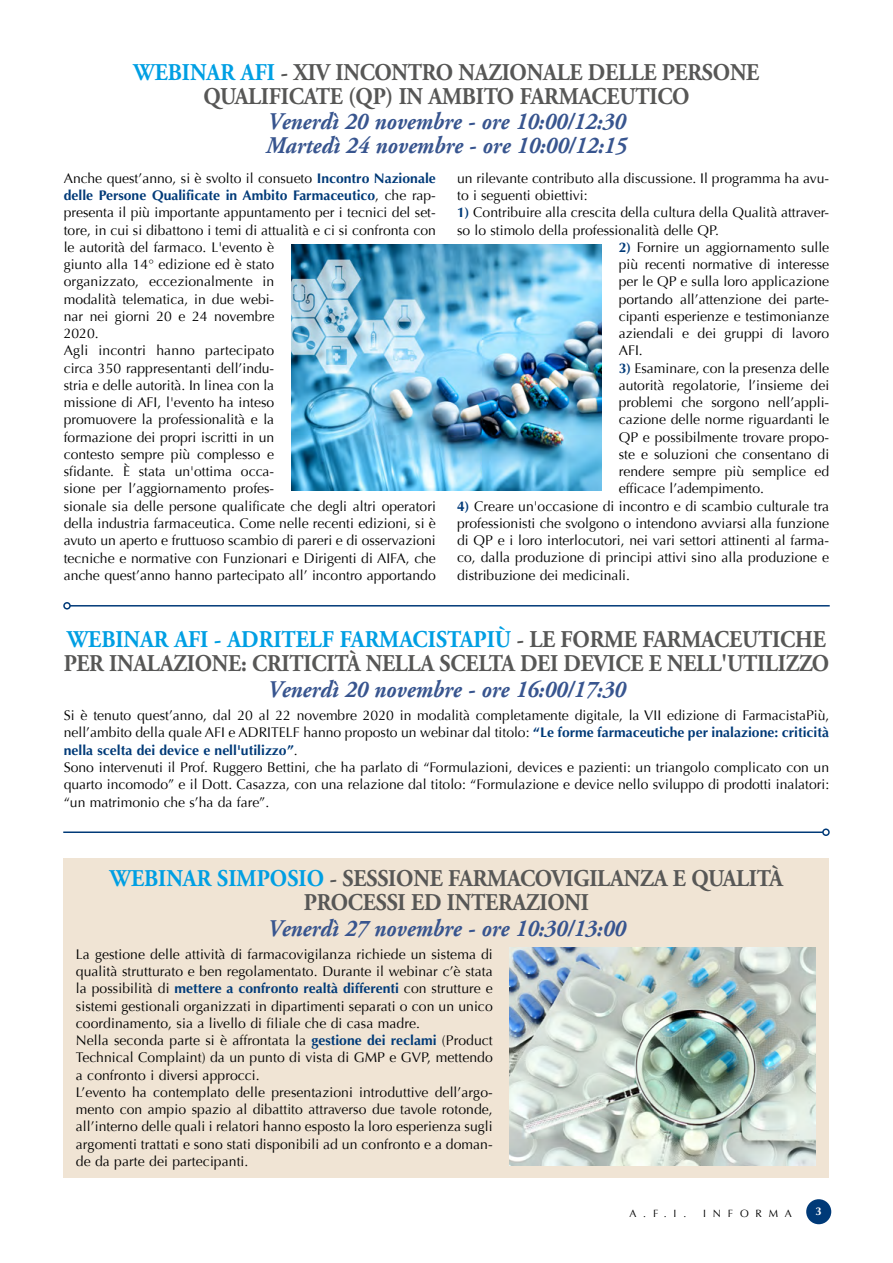
<style>
.page{position:relative;width:893px;height:1263px;background:#fff}
.page>*{position:absolute;margin:0;border:0;box-sizing:border-box;transform-origin:0 0}
.t1{font:700 24px/24px "Adobe Garamond Pro";letter-spacing:-.01em;color:#575756;text-align:center;scale:.92 1}
.t2{font:italic 700 24px/24px "Adobe Garamond";color:#38558f;scale:.92 1}
.t3{font:13.95px/17.2px "Optima";color:#000}
.t4{font:700 11.25px "Optima";color:#fff}
.t5{font:10.5px "Optima";letter-spacing:.65em;color:#000}
.s1{color:#009fe3}
.s2{font-weight:700;color:#003a78}
</style>
<div class="page">
<div style="left:806px;top:1199px;width:25px;height:25px;background:#003a78;border-radius:50%"></div>
<div style="left:64px;top:858px;width:765px;height:320px;background:#f0e4d4"></div>
<hr style="left:70px;top:605px;width:760px;height:1px;background:#003a78">
<div style="left:63px;top:602px;width:8px;height:7px;border:2px solid #003a78;border-radius:50%"></div>
<hr style="left:63px;top:831px;width:760px;height:2px;background:#003a78">
<div style="left:822px;top:828px;width:8px;height:8px;border:2px solid #003a78;border-radius:50%"></div>
<img style="left:291px;top:244px;width:311px;height:246px">
<img style="left:510px;top:947px;width:305px;height:219px">
<h1 class="t1" style="left:134px;top:61px;width:682px"><span class="s1">WEBINAR AFI</span> - XIV INCONTRO NAZIONALE DELLE PERSONE<br>QUALIFICATE (QP) IN AMBITO FARMACEUTICO</h1>
<h1 class="t2" style="left:266px;top:110px;width:394px">Venerdì 20 novembre - ore 10:00/12:30<br>Martedì 24 novembre - ore 10:00/12:15</h1>
<p class="t3" style="left:64px;top:170px;width:374px">Anche quest’anno, si è svolto il consueto <span class="s2">Incontro Nazionale delle Persone Qualificate in Ambito Farmaceutico</span>, che rap&shy;presenta il più importante appuntamento per i tecnici del set&shy;tore, in cui si dibattono i temi di attualità e ci si confronta con le autorità del farmaco. L'evento è<br>giunto alla 14° edizione ed è stato<br>organizzato, eccezionalmente in<br>modalità telematica, in due webi-<br>nar nei giorni 20 e 24 novembre<br>2020.<br>Agli incontri hanno partecipato<br>circa 350 rappresentanti dell’indu-<br>stria e delle autorità. In linea con la<br>missione di AFI, l'evento ha inteso<br>promuovere la professionalità e la<br>formazione dei propri iscritti in un<br>contesto sempre più complesso e<br>sfidante. È stata un'ottima occa-<br>sione per l’aggiornamento profes-<br>sionale sia delle persone qualificate che degli altri operatori della industria farmaceutica. Come nelle recenti edizioni, si è avuto un aperto e fruttuoso scambio di pareri e di osservazioni tecniche e normative con Funzionari e Dirigenti di AIFA, che anche quest’anno hanno partecipato all’ incontro apportando</p>
<p class="t3" style="left:457px;top:170px;width:374px">un rilevante contributo alla discussione. Il programma ha avu&shy;to i seguenti obiettivi:</p>
<p class="t3" style="left:457px;top:204px;width:374px"><span class="s2">1)</span> Contribuire alla crescita della cultura della Qualità attraver&shy;so lo stimolo della professionalità delle QP.</p>
<p class="t3" style="left:619px;top:239px;width:212px;text-align:justify"><span class="s2">2)</span> Fornire un aggiornamento sulle più recenti normative di interesse per le QP e sulla loro applicazione portando all’attenzione dei parte&shy;cipanti esperienze e testimonianze aziendali e dei gruppi di lavoro AFI.</p>
<p class="t3" style="left:619px;top:360px;width:212px;text-align:justify"><span class="s2">3)</span> Esaminare, con la presenza delle autorità regolatorie, l’insieme dei problemi che sorgono nell’appli&shy;cazione delle norme riguardanti le QP e possibilmente trovare propo&shy;ste e soluzioni che consentano di rendere sempre più semplice ed efficace l’adempimento.</p>
<p class="t3" style="left:457px;top:498px;width:374px;text-align:justify"><span class="s2">4)</span> Creare un'occasione di incontro e di scambio culturale tra professionisti che svolgono o intendono avviarsi alla funzione di QP e i loro interlocutori, nei vari settori attinenti al farma&shy;co, dalla produzione di principi attivi sino alla produzione e distribuzione dei medicinali.</p>
<h1 class="t1" style="left:64px;top:628px;width:833px;text-align:left"><span class="s1">WEBINAR AFI - ADRITELF FARMACISTAPIÙ</span> - LE FORME FARMACEUTICHE<br>PER INALAZIONE: CRITICITÀ NELLA SCELTA DEI DEVICE E NELL'UTILIZZO</h1>
<h1 class="t2" style="left:267px;top:678px;width:391px">Venerdì 20 novembre - ore 16:00/17:30</h1>
<p class="t3" style="left:64px;top:707px;width:767px">Si è tenuto quest’anno, dal 20 al 22 novembre 2020 in modalità completamente digitale, la VII edizione di FarmacistaPiù, nell’ambito della quale AFI e ADRITELF hanno proposto un webinar dal titolo: <span class="s2">“Le forme farmaceutiche per inalazione: criticità nella scelta dei device e nell'utilizzo”</span>.<br>Sono intervenuti il Prof. Ruggero Bettini, che ha parlato di “Formulazioni, devices e pazienti: un triangolo complicato con un quarto incomodo” e il Dott. Casazza, con una relazione dal titolo: “Formulazione e device nello sviluppo di prodotti inalatori: “un matrimonio che s’ha da fare”.</p>
<h1 class="t1" style="left:110px;top:867px;width:733px"><span class="s1">WEBINAR SIMPOSIO</span> - SESSIONE FARMACOVIGILANZA E QUALITÀ<br>PROCESSI ED INTERAZIONI</h1>
<h1 class="t2" style="left:267px;top:916px;width:391px">Venerdì 27 novembre - ore 10:30/13:00</h1>
<p class="t3" style="left:76px;top:946px;width:418px">La gestione delle attività di farmacovigilanza richiede un sistema di qualità strutturato e ben regolamentato. Durante il webinar c’è stata la possibilità di <span class="s2">mettere a confronto realtà differenti</span> con strutture e sistemi gestionali organizzati in dipartimenti separati o con un unico coordinamento, sia a livello di filiale che di casa madre.<br>Nella seconda parte si è affrontata la <span class="s2">gestione dei reclami</span> (Product Technical Complaint) da un punto di vista di GMP e GVP, mettendo a confronto i diversi approcci.<br>L’evento ha contemplato delle presentazioni introduttive dell’argo&shy;mento con ampio spazio al dibattito attraverso due tavole rotonde, all’interno delle quali i relatori hanno esposto la loro esperienza sugli argomenti trattati e sono stati disponibili ad un confronto e a doman&shy;de da parte dei partecipanti.</p>
<p class="t5" style="left:629px;top:1207px;width:58px">A.F.I.</p>
<p class="t5" style="left:703px;top:1207px;width:90px">INFORMA</p>
<p class="t4" style="left:816px;top:1205px;width:8px">3</p>
</div>
